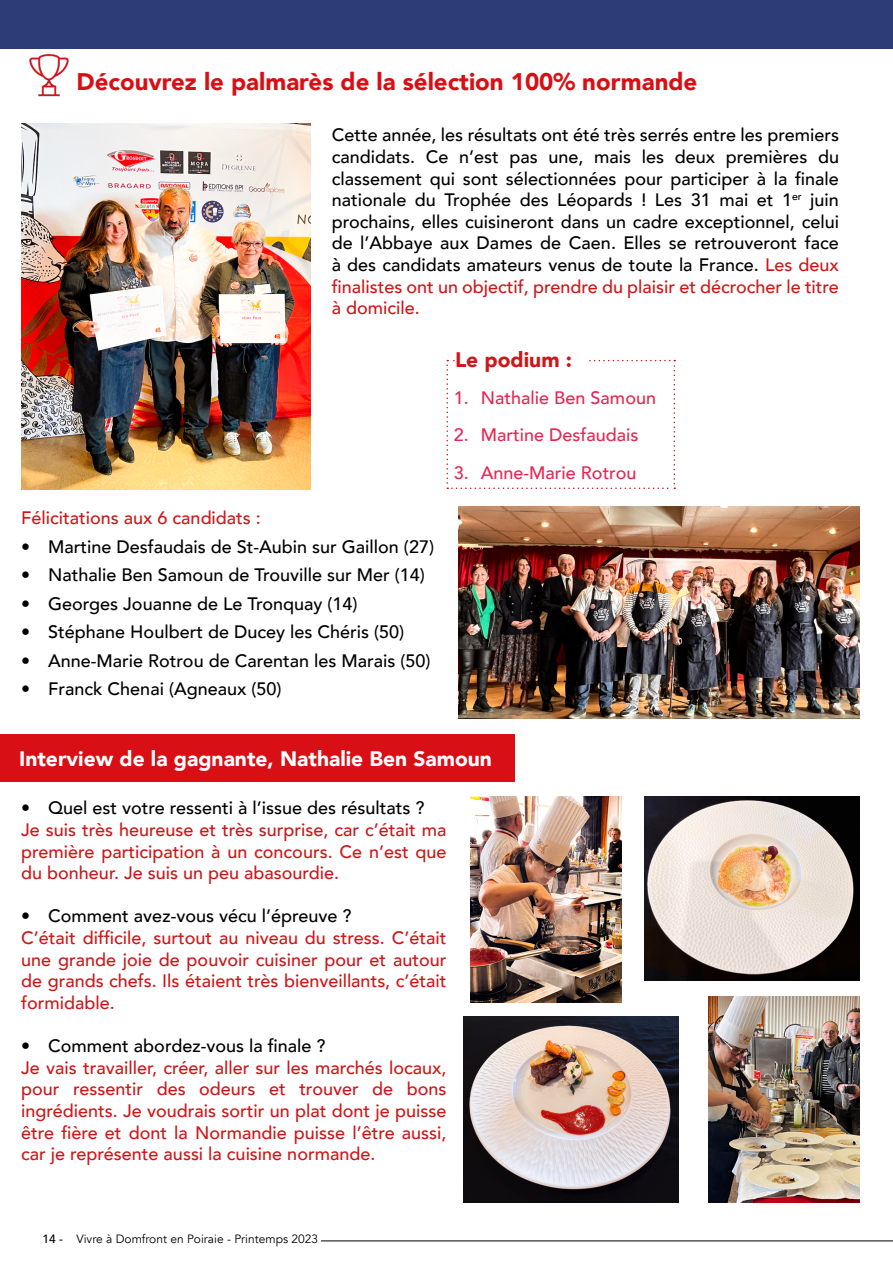
<style>
.page{position:relative;width:893px;height:1263px;background:#fff}
.page>*{position:absolute;margin:0;border:0;box-sizing:border-box;transform-origin:0 0}
.t1{font:900 24px "Avenir";color:#d90f16}
.t2{font:900 21px "Avenir";color:#fff}
.t3{font:900 21px "Avenir";color:#cd1719}
.t4{font:500 18px/21.6px "Avenir";color:#000;text-align:justify}
.t5{font:500 18px/21.6px "Avenir";color:#cd1719;text-align:justify}
.t6{font:500 18px "Avenir";color:#e72653}
.t7{font:12px "Avenir";color:#000}
.s1{color:#cd1719}
.s2{font-weight:500}
</style>
<div class="page">
<hr style="left:321px;top:1240px;width:572px;height:1px;background:#000">
<div style="left:0;top:0;width:893px;height:48px;background:#2e3c75"></div>
<img style="left:21px;top:123px;width:290px;height:366px">
<img style="left:470px;top:796px;width:151px;height:207px">
<img style="left:709px;top:997px;width:150px;height:206px">
<div style="left:0;top:735px;width:514px;height:47px;background:#d90f16"></div>
<img style="left:458px;top:506px;width:401px;height:212px">
<img style="left:29px;top:54px;width:40px;height:43px">
<svg style="left:446px;top:360px;width:229px;height:129px"></svg>
<div style="left:455px;top:345px;width:132px;height:29px;background:#fff"></div>
<img style="left:645px;top:796px;width:214px;height:184px">
<img style="left:463px;top:1016px;width:215px;height:186px">
<h1 class="t1" style="left:77px;top:61px;width:622px">Découvrez le palmarès de la sélection 100% normande</h1>
<p class="t4" style="left:332px;top:123px;width:509px">Cette année, les résultats ont été très serrés entre les premiers candidats. Ce n’est pas une, mais les deux premières du classement qui sont sélectionnées pour participer à la finale nationale du Trophée des Léopards ! Les 31 mai et 1<sup>er</sup> juin prochains, elles cuisineront dans un cadre exceptionnel, celui de l’Abbaye aux Dames de Caen. Elles se retrouveront face à des candidats amateurs venus de toute la France. <span class="s1">Les deux finalistes ont un objectif, prendre du plaisir et décrocher le titre à domicile.</span></p>
<p class="t3" style="left:455px;top:341px;width:119px">Le podium :</p>
<p class="t5" style="left:21px;top:506px;width:241px">Félicitations aux 6 candidats :</p>
<p class="t4" style="left:21px;top:535px;width:414px">• Martine Desfaudais de St-Aubin sur Gaillon (27)</p>
<p class="t4" style="left:21px;top:563px;width:405px">• Nathalie Ben Samoun de Trouville sur Mer (14)</p>
<p class="t4" style="left:21px;top:592px;width:338px">• Georges Jouanne de Le Tronquay (14)</p>
<p class="t4" style="left:21px;top:620px;width:384px">• Stéphane Houlbert de Ducey les Chéris (50)</p>
<p class="t4" style="left:21px;top:649px;width:411px">• Anne-Marie Rotrou de Carentan les Marais (50)</p>
<p class="t4" style="left:21px;top:677px;width:262px">• Franck Chenai (Agneaux (50)</p>
<p class="t6" style="left:454px;top:382px;width:204px">1. Nathalie Ben Samoun</p>
<p class="t6" style="left:454px;top:420px;width:186px">2. Martine Desfaudais</p>
<p class="t6" style="left:454px;top:457px;width:184px">3. Anne-Marie Rotrou</p>
<p class="t2" style="left:19px;top:741px;width:474px">Interview de la gagnante, Nathalie Ben Samoun</p>
<p class="t4" style="left:21px;top:796px;width:405px">• Quel est votre ressenti à l’issue des résultats ?</p>
<p class="t5" style="left:21px;top:818px;width:427px">Je suis très heureuse et très surprise, car c’était ma première participation à un concours. Ce n’est que du bonheur. Je suis un peu abasourdie.</p>
<p class="t4" style="left:21px;top:904px;width:332px">• Comment avez-vous vécu l’épreuve ?</p>
<p class="t5" style="left:21px;top:926px;width:427px">C’était difficile, surtout au niveau du stress. C’était une grande joie de pouvoir cuisiner pour et autour de grands chefs. Ils étaient très bienveillants, c’était formidable.</p>
<p class="t4" style="left:21px;top:1034px;width:306px">• Comment abordez-vous la finale ?</p>
<p class="t5" style="left:21px;top:1056px;width:427px">Je vais travailler, créer, aller sur les marchés locaux, pour ressentir des odeurs et trouver de bons ingrédients. Je voudrais sortir un plat dont je puisse être fière et dont la Normandie puisse l’être aussi, car je représente aussi la cuisine normande.</p>
<p class="t7" style="left:43px;top:1231px;width:277px"><span class="s2">14 -</span> Vivre à Domfront en Poiraie - Printemps 2023</p>
</div>
